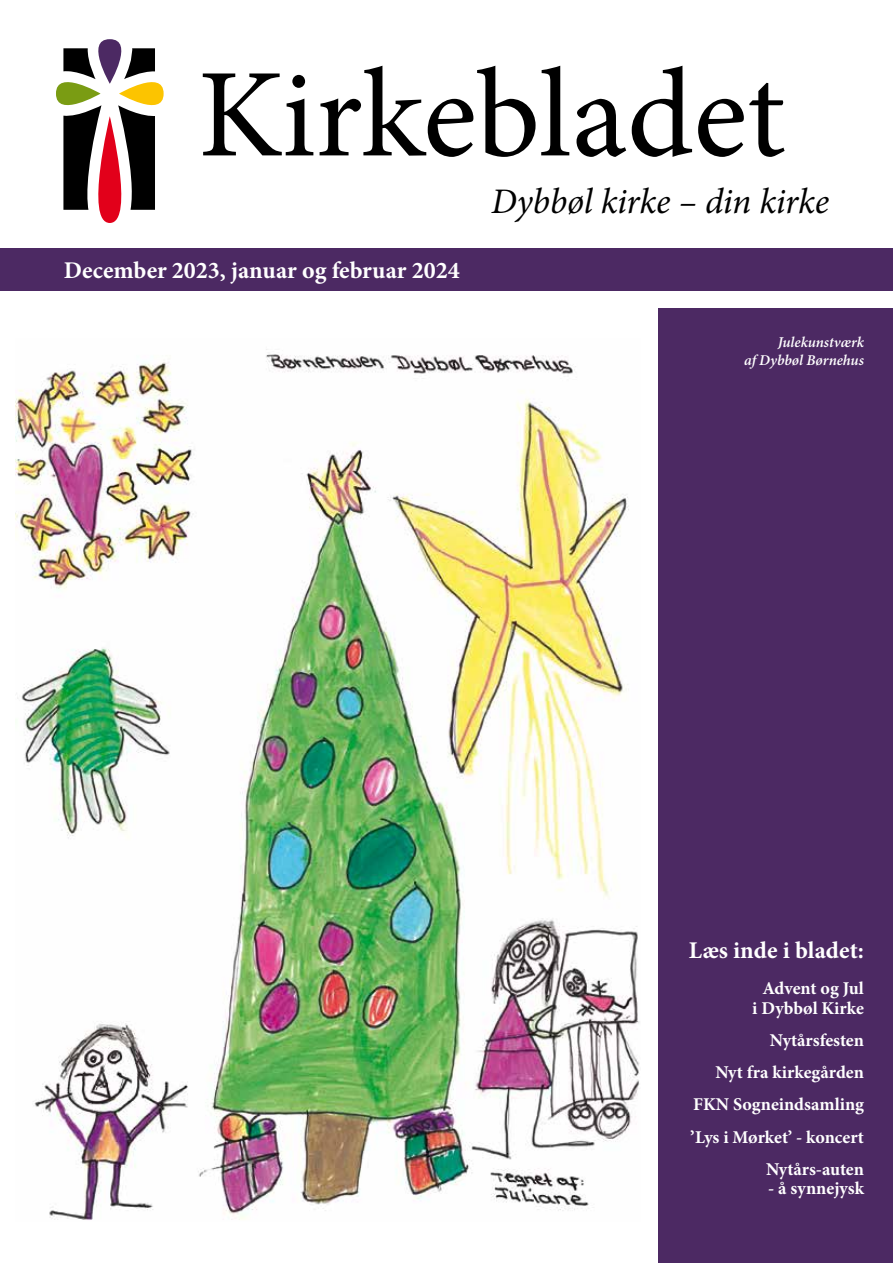
<style>
.page{position:relative;width:893px;height:1263px;background:#fff}
.page>*{position:absolute;margin:0;border:0;box-sizing:border-box;transform-origin:0 0}
.t1{font:126px "Minion Pro";color:#000}
.t2{font:italic 36px "Minion Pro";letter-spacing:-.01em;color:#000}
.t3{font:700 24px "Minion Pro";color:#fff}
.t4{font:700 18px/32.2px "Minion Pro";color:#fff;text-align:center}
.t5{font:italic 600 15px/18px "Minion Pro";letter-spacing:-.005em;color:#fff;text-align:right}
</style>
<div class="page">
<svg style="left:56px;top:39px;width:108px;height:184px"></svg>
<div style="left:0;top:248px;width:893px;height:42px;background:#4c2963"></div>
<div style="left:658px;top:308px;width:235px;height:955px;background:#4c2963"></div>
<img style="left:15px;top:349px;width:625px;height:871px">
<h1 class="t1" style="left:198px;top:31px;width:589px">Kirkebladet</h1>
<h3 class="t3" style="left:64px;top:253px;width:397px">December 2023, januar og februar 2024</h3>
<h2 class="t2" style="left:491px;top:177px;width:340px">Dybbøl kirke – din kirke</h2>
<p class="t5" style="left:744px;top:333px;width:121px">Julekunstværk<br>af Dybbøl Børnehus</p>
<h3 class="t3" style="left:689px;top:933px;width:177px">Læs inde i bladet:</h3>
<p class="t4" style="left:752px;top:978px;width:113px;line-height:19.5px">Advent og Jul<br>i Dybbøl Kirke</p>
<p class="t4" style="left:690px;top:1024px;width:175px;text-align:right">Nytårsfesten<br>Nyt fra kirkegården<br>FKN Sogneindsamling ’Lys i Mørket’ - koncert<br>Nytårs-auten</p>
<p class="t4" style="left:768px;top:1172px;width:97px">- å synnejysk</p>
</div>
